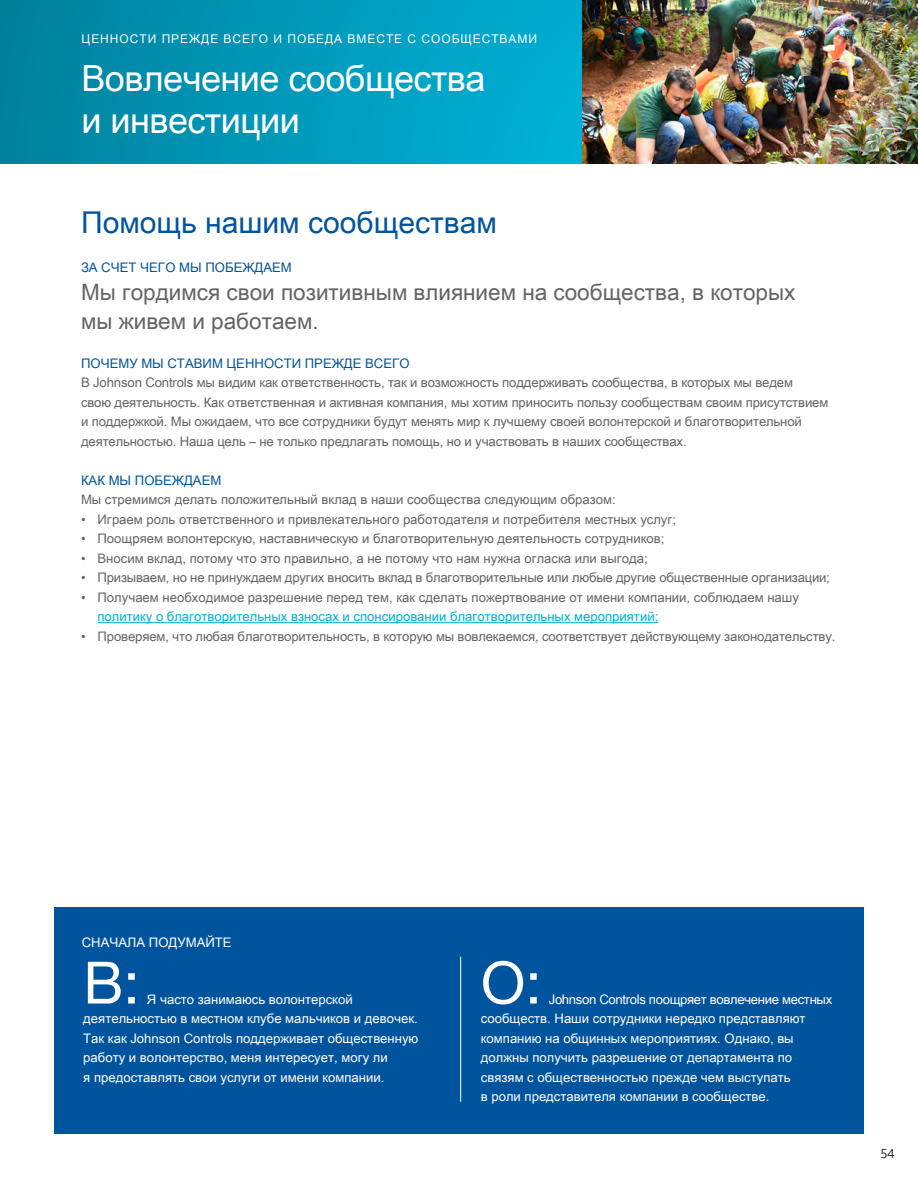
<style>
.page{position:relative;width:918px;height:1188px;background:#fff}
.page>*{position:absolute;margin:0;border:0;box-sizing:border-box;transform-origin:0 0}
.t1{font:58.5px "Helvetica Neue";color:#fff}
.t2{font:36px/42px "Arial Unicode MS";letter-spacing:-.015em;color:#fff}
.t3{font:30px "Arial Unicode MS";color:#00549e}
.t4{font:22.5px/28.5px "Arial Unicode MS";color:#636466}
.t5{font:13.5px "Maurea Light Lf";color:#000}
.t6{font:13.2px/19.5px "Arial Unicode MS";letter-spacing:-.01em;color:#636466}
.t7{font:13.2px/19.5px "Arial Unicode MS";color:#fff}
.t8{font:13.2px "Arial Unicode MS";color:#00b1d7}
.t9{font:13.2px "Arial Unicode MS";color:#00549e}
.t10{font:12px "Arial Unicode MS";letter-spacing:.08em;color:#fff}
</style>
<div class="page">
<svg style="left:0;top:0;width:582px;height:163px;background:#0098b8"></svg>
<div style="left:54px;top:907px;width:810px;height:227px;background:#00549e"></div>
<hr style="left:98px;top:622px;width:560px;height:1px;background:#00b1d7">
<hr style="left:460px;top:957px;width:1px;height:145px;background:#fff">
<img style="left:582px;top:0;width:336px;height:163px">
<p class="t10" style="left:82px;top:30px;width:457px">ЦЕННОСТИ ПРЕЖДЕ ВСЕГО И ПОБЕДА ВМЕСТЕ С СООБЩЕСТВАМИ</p>
<h2 class="t2" style="left:82px;top:57px;width:406px">Вовлечение сообщества и инвестиции</h2>
<h3 class="t3" style="left:81px;top:200px;width:417px">Помощь нашим сообществам</h3>
<p class="t9" style="left:81px;top:258px;width:212px">ЗА СЧЕТ ЧЕГО МЫ ПОБЕЖДАЕМ</p>
<h3 class="t4" style="left:81px;top:278px;width:716px">Мы гордимся свои позитивным влиянием на сообщества, в которых мы живем и работаем.</h3>
<p class="t9" style="left:81px;top:354px;width:330px">ПОЧЕМУ МЫ СТАВИМ ЦЕННОСТИ ПРЕЖДЕ ВСЕГО</p>
<p class="t6" style="left:81px;top:373px;width:749px">В Johnson Controls мы видим как ответственность, так и возможность поддерживать сообщества, в которых мы ведем<br>свою деятельность. Как ответственная и активная компания, мы хотим приносить пользу сообществам своим присутствием и поддержкой. Мы ожидаем, что все сотрудники будут менять мир к лучшему своей волонтерской и благотворительной деятельностью. Наша цель – не только предлагать помощь, но и участвовать в наших сообществах.</p>
<p class="t9" style="left:81px;top:471px;width:142px">КАК МЫ ПОБЕЖДАЕМ</p>
<p class="t6" style="left:81px;top:490px;width:536px">Мы стремимся делать положительный вклад в наши сообщества следующим образом:</p>
<p class="t6" style="left:81px;top:509px;width:597px">• Играем роль ответственного и привлекательного работодателя и потребителя местных услуг;</p>
<p class="t6" style="left:81px;top:529px;width:585px">• Поощряем волонтерскую, наставническую и благотворительную деятельность сотрудников;</p>
<p class="t6" style="left:81px;top:548px;width:568px">• Вносим вклад, потому что это правильно, а не потому что нам нужна огласка или выгода;</p>
<p class="t6" style="left:81px;top:568px;width:750px">• Призываем, но не принуждаем других вносить вклад в благотворительные или любые другие общественные организации;</p>
<p class="t6" style="left:81px;top:587px;width:720px">• Получаем необходимое разрешение перед тем, как сделать пожертвование от имени компании, соблюдаем нашу</p>
<p class="t8" style="left:97px;top:607px;width:562px">политику о благотворительных взносах и спонсировании благотворительных мероприятий;</p>
<p class="t6" style="left:81px;top:626px;width:754px">• Проверяем, что любая благотворительность, в которую мы вовлекаемся, соответствует действующему законодательству.</p>
<p class="t7" style="left:82px;top:933px;width:151px">СНАЧАЛА ПОДУМАЙТЕ</p>
<h1 class="t1" style="left:83px;top:941px;width:58px">В:</h1>
<p class="t7" style="left:83px;top:989px;width:337px;text-indent:64px">Я часто занимаюсь волонтерской деятельностью в местном клубе мальчиков и девочек.<br>Так как Johnson Controls поддерживает общественную работу и волонтерство, меня интересует, могу ли<br>я предоставлять свои услуги от имени компании.</p>
<h1 class="t1" style="left:481px;top:941px;width:62px">О:</h1>
<p class="t7" style="left:481px;top:989px;width:353px;text-indent:68px">Johnson Controls поощряет вовлечение местных сообществ. Наши сотрудники нередко представляют компанию на общинных мероприятиях. Однако, вы должны получить разрешение от департамента по связям с общественностью прежде чем выступать<br>в роли представителя компании в сообществе.</p>
<p class="t5" style="left:881px;top:1145px;width:15px">54</p>
</div>
